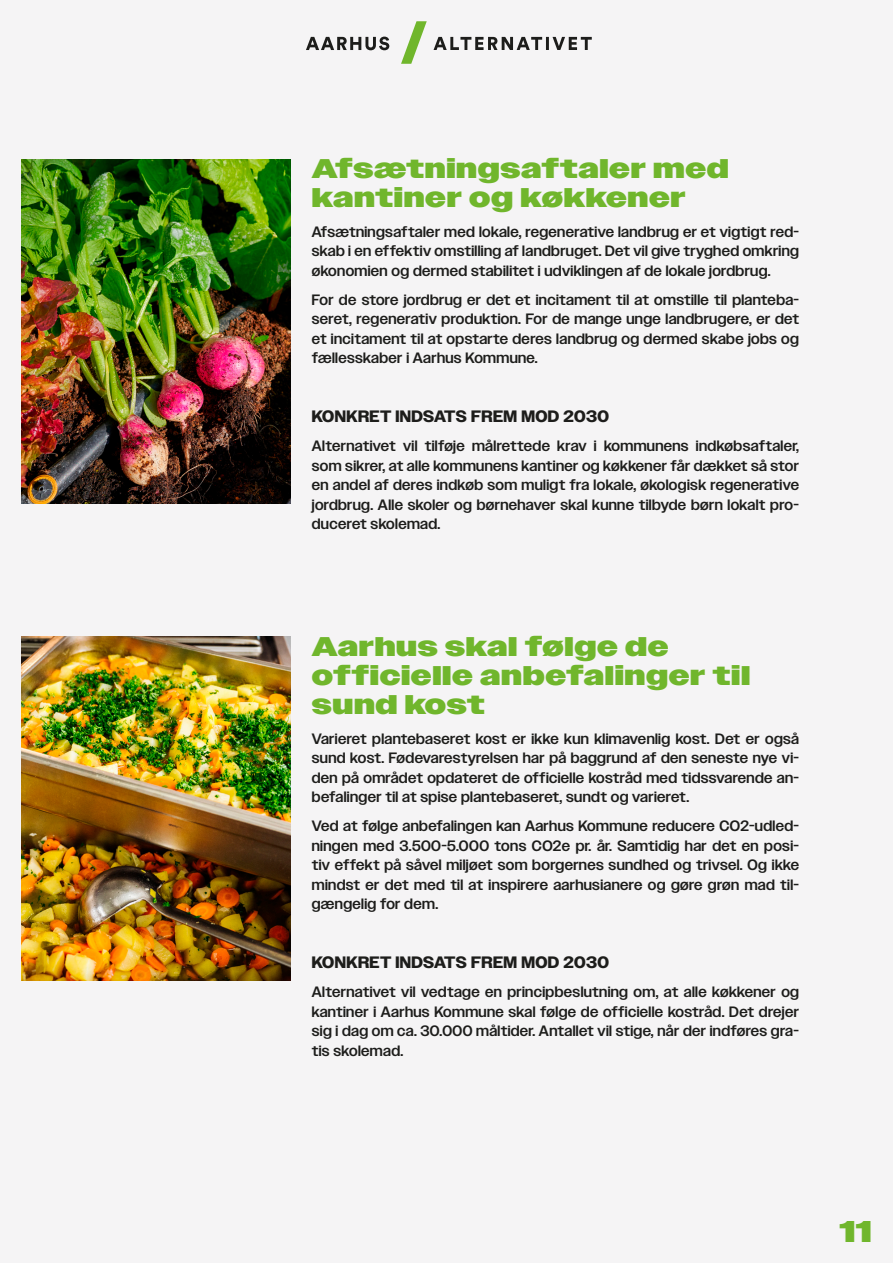
<style>
.page{position:relative;width:893px;height:1263px;background:#f5f4f5}
.page>*{position:absolute;margin:0;border:0;box-sizing:border-box;transform-origin:0 0}
.t1{font:900 30px "Owners Wide";color:#70b62c}
.Overskrift_4{font:900 27px/29.2px "Owners Wide";letter-spacing:.025em;color:#70b62c}
.Underoverskrift{font:700 16.5px "Owners";letter-spacing:.025em;color:#1d1d1b}
.Brødtekst{font:500 15px/19.5px "Owners";letter-spacing:.025em;color:#1d1d1b;text-align:justify}
</style>
<div class="page">
<svg style="left:401px;top:21px;width:26px;height:43px"></svg>
<svg style="left:434px;top:37px;width:158px;height:13px"></svg>
<svg style="left:306px;top:37px;width:83px;height:13px"></svg>
<img style="left:21px;top:159px;width:270px;height:345px">
<img style="left:21px;top:636px;width:270px;height:344px">
<p class="Overskrift_4" style="left:312px;top:155px;width:419px">Afsætningsaftaler med kantiner og køkkener</p>
<p class="Brødtekst" style="left:312px;top:222px;width:489px">Afsætningsaftaler med lokale, regenerative landbrug er et vigtigt red&shy;skab i en effektiv omstilling af landbruget. Det vil give tryghed omkring økonomien og dermed stabilitet i udviklingen af de lokale jordbrug.</p>
<p class="Brødtekst" style="left:312px;top:290px;width:489px">For de store jordbrug er det et incitament til at omstille til planteba&shy;seret, regenerativ produktion. For de mange unge landbrugere, er det et incitament til at opstarte deres landbrug og dermed skabe jobs og fællesskaber i Aarhus Kommune.</p>
<p class="Underoverskrift" style="left:312px;top:406px;width:299px">KONKRET INDSATS FREM MOD 2030</p>
<p class="Brødtekst" style="left:312px;top:436px;width:489px">Alternativet vil tilføje målrettede krav i kommunens indkøbsaftaler, som sikrer, at alle kommunens kantiner og køkkener får dækket så stor en andel af deres indkøb som muligt fra lokale, økologisk regenerative jordbrug. Alle skoler og børnehaver skal kunne tilbyde børn lokalt pro&shy;duceret skolemad.</p>
<p class="Overskrift_4" style="left:312px;top:632px;width:440px">Aarhus skal følge de officielle anbefalinger til sund kost</p>
<p class="Brødtekst" style="left:312px;top:729px;width:489px">Varieret plantebaseret kost er ikke kun klimavenlig kost. Det er også sund kost. Fødevarestyrelsen har på baggrund af den seneste nye vi&shy;den på området opdateret de officielle kostråd med tidssvarende an&shy;befalinger til at spise plantebaseret, sundt og varieret.</p>
<p class="Brødtekst" style="left:312px;top:816px;width:489px">Ved at følge anbefalingen kan Aarhus Kommune reducere CO2-udled&shy;ningen med 3.500-5.000 tons CO2e pr. år. Samtidig har det en posi&shy;tiv effekt på såvel miljøet som borgernes sundhed og trivsel. Og ikke mindst er det med til at inspirere aarhusianere og gøre grøn mad til&shy;gængelig for dem.</p>
<p class="Underoverskrift" style="left:312px;top:952px;width:299px">KONKRET INDSATS FREM MOD 2030</p>
<p class="Brødtekst" style="left:312px;top:982px;width:489px">Alternativet vil vedtage en principbeslutning om, at alle køkkener og kantiner i Aarhus Kommune skal følge de officielle kostråd. Det drejer sig i dag om ca. 30.000 måltider. Antallet vil stige, når der indføres gra&shy;tis skolemad.</p>
<h1 class="t1" style="left:839px;top:1213px;width:34px">11</h1>
</div>
